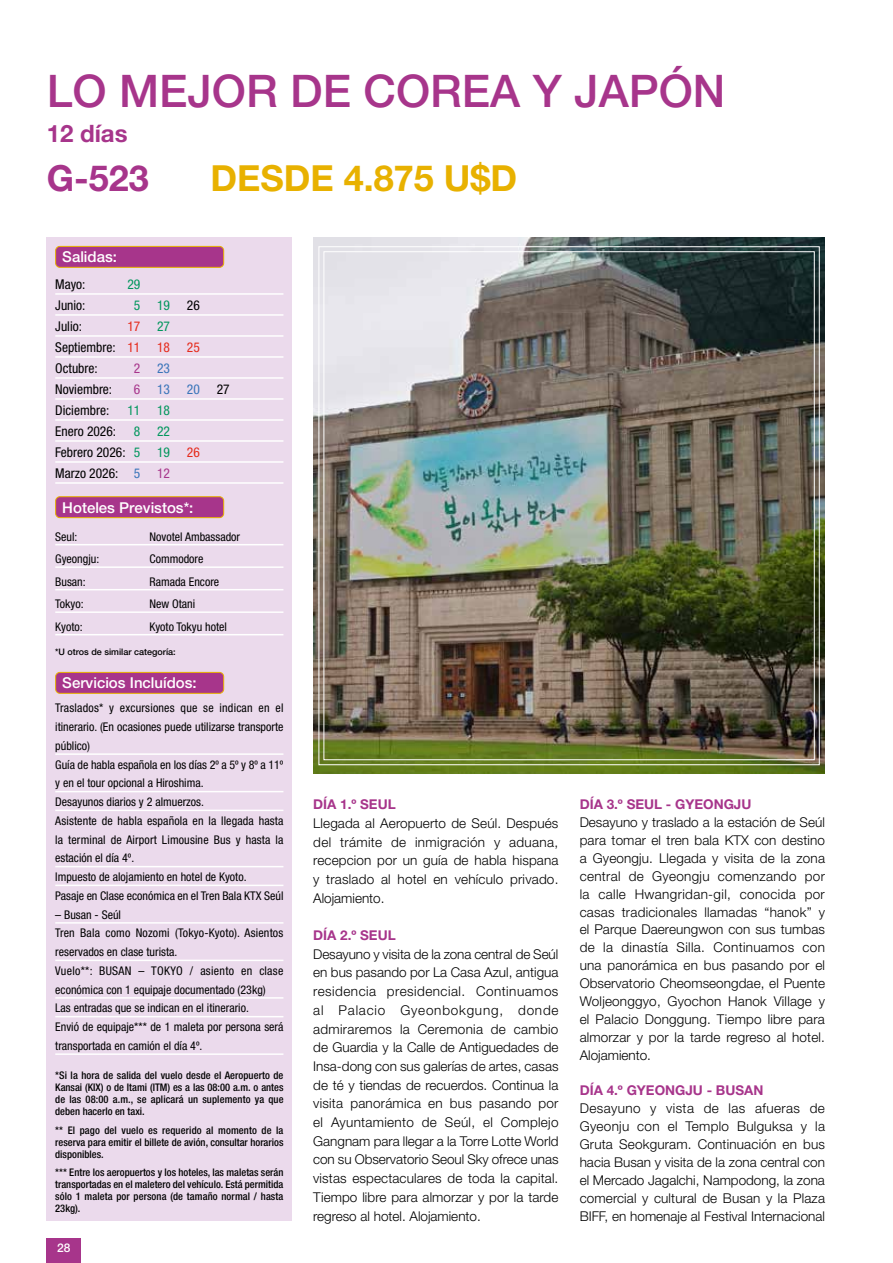
<style>
.page{position:relative;width:893px;height:1263px;background:#fff}
.page>*{position:absolute;margin:0;border:0;box-sizing:border-box;transform-origin:0 0}
.t1{font:500 45px "Helvetica Neue LT Std";color:#a7358b}
.t2{font:700 36px "Helvetica Neue LT Std";color:#e8b100}
.t3{font:700 36px "Helvetica Neue LT Std";color:#a7358b}
.t4{font:700 24px "Helvetica Neue LT Std";color:#a7358b}
.t5{font:500 15px "Helvetica Neue LT Std";color:#fff}
.t6{font:300 13.5px/17.9px "Helvetica Neue LT Std";letter-spacing:.005em;color:#000;text-align:justify}
.t7{font:condensed 13.5px/21px "Helvetica Neue LT Std";color:#000}
.t8{font:700 13.5px "Helvetica Neue LT Std";color:#a7358b}
.t9{font:condensed 13.5px "Helvetica Neue LT Std";color:#00965c}
.t10{font:condensed 13.5px "Helvetica Neue LT Std";color:#3974b9}
.t11{font:condensed 12px/18.8px "Helvetica Neue LT Std";color:#000}
.t12{font:500 12px "Helvetica Neue LT Std";color:#fff}
.t13{font:500 condensed 10.5px/12px "Helvetica Neue LT Std";color:#000;text-align:justify}
.t14{font:500 9px "Helvetica Neue LT Std";color:#000}
.s1{color:#000}
.s2{color:#e52a1b}
.s3{color:#00965c}
.s4{color:#a7358b}
.s5{color:#3974b9}
</style>
<div class="page">
<div style="left:47px;top:1239px;width:34px;height:24px;background:#a7358b"></div>
<div style="left:47px;top:237px;width:245px;height:984px;background:#ebdaec"></div>
<hr style="left:55px;top:293px;width:228px;height:2px;background:#fff">
<hr style="left:55px;top:314px;width:228px;height:2px;background:#fff">
<hr style="left:55px;top:335px;width:228px;height:2px;background:#fff">
<hr style="left:55px;top:356px;width:228px;height:2px;background:#fff">
<hr style="left:55px;top:377px;width:228px;height:2px;background:#fff">
<hr style="left:55px;top:398px;width:228px;height:2px;background:#fff">
<hr style="left:55px;top:419px;width:228px;height:2px;background:#fff">
<hr style="left:55px;top:440px;width:228px;height:2px;background:#fff">
<hr style="left:55px;top:461px;width:228px;height:2px;background:#fff">
<hr style="left:55px;top:482px;width:228px;height:2px;background:#fff">
<hr style="left:55px;top:544px;width:228px;height:1px;background:#fff">
<hr style="left:55px;top:566px;width:228px;height:2px;background:#fff">
<hr style="left:55px;top:589px;width:228px;height:1px;background:#fff">
<hr style="left:55px;top:611px;width:228px;height:2px;background:#fff">
<hr style="left:55px;top:634px;width:228px;height:1px;background:#fff">
<hr style="left:55px;top:753px;width:228px;height:2px;background:#fff">
<hr style="left:55px;top:791px;width:228px;height:1px;background:#fff">
<hr style="left:55px;top:810px;width:228px;height:1px;background:#fff">
<hr style="left:55px;top:866px;width:228px;height:1px;background:#fff">
<hr style="left:55px;top:885px;width:228px;height:1px;background:#fff">
<hr style="left:55px;top:922px;width:228px;height:2px;background:#fff">
<hr style="left:55px;top:960px;width:228px;height:1px;background:#fff">
<hr style="left:55px;top:997px;width:228px;height:2px;background:#fff">
<hr style="left:55px;top:1016px;width:228px;height:1px;background:#fff">
<hr style="left:55px;top:1053px;width:228px;height:2px;background:#fff">
<div style="left:56px;top:246px;width:168px;height:21px;background:#a7358b;border-radius:4px"></div>
<div style="left:55px;top:246px;width:169px;height:22px;border:1px solid #e8b100;border-radius:4px"></div>
<div style="left:56px;top:497px;width:168px;height:21px;background:#a7358b;border-radius:4px"></div>
<div style="left:55px;top:496px;width:169px;height:22px;border:1px solid #e8b100;border-radius:4px"></div>
<div style="left:56px;top:672px;width:168px;height:21px;background:#a7358b;border-radius:4px"></div>
<div style="left:55px;top:672px;width:169px;height:22px;border:1px solid #e8b100;border-radius:4px"></div>
<img style="left:313px;top:237px;width:512px;height:537px">
<img style="left:318px;top:246px;width:502px;height:520px">
<h1 class="t1" style="left:47px;top:64px;width:680px">LO MEJOR DE COREA Y JAPÓN</h1>
<h3 class="t4" style="left:47px;top:119px;width:82px">12 días</h3>
<h2 class="t3" style="left:47px;top:156px;width:104px">G-523</h2>
<h2 class="t2" style="left:210px;top:156px;width:308px">DESDE 4.875 U$D</h2>
<p class="t5" style="left:62px;top:248px;width:56px">Salidas:</p>
<p class="t7" style="left:55px;top:273px;width:32px">Mayo:</p>
<p class="t9" style="left:127px;top:276px;width:14px">29</p>
<p class="t7" style="left:55px;top:294px;width:32px">Junio:</p>
<p class="t9" style="left:134px;top:297px;width:68px">5 19 <span class="s1">26</span></p>
<p class="t7" style="left:55px;top:315px;width:28px">Julio:</p>
<p class="t7" style="left:55px;top:315px;width:146px;text-indent:72px"><span class="s2">17</span> <span class="s3">27<br></span>Septiembre: <span class="s2">11 18 25<br></span>Octubre:</p>
<p class="t10" style="left:134px;top:360px;width:38px"><span class="s4">2</span> 23</p>
<p class="t7" style="left:55px;top:378px;width:58px">Noviembre:</p>
<p class="t10" style="left:134px;top:381px;width:97px"><span class="s4">6</span> 13 20 <span class="s1">27</span></p>
<p class="t7" style="left:55px;top:399px;width:55px">Diciembre:</p>
<p class="t9" style="left:127px;top:402px;width:44px">11 18</p>
<p class="t7" style="left:55px;top:420px;width:62px">Enero 2026:</p>
<p class="t7" style="left:55px;top:420px;width:146px;text-indent:79px"><span class="s3">8 22<br></span>Febrero 2026: <span class="s3">5 19</span> <span class="s2">26<br></span>Marzo 2026: <span class="s5">5</span> <span class="s4">12</span></p>
<p class="t5" style="left:62px;top:498px;width:133px">Hoteles Previstos*:</p>
<p class="t11" style="left:55px;top:527px;width:24px">Seul:</p>
<p class="t11" style="left:150px;top:527px;width:92px">Novotel Ambassador</p>
<p class="t11" style="left:55px;top:549px;width:45px">Gyeongju:</p>
<p class="t11" style="left:150px;top:549px;width:55px">Commodore</p>
<p class="t11" style="left:55px;top:572px;width:32px">Busan:</p>
<p class="t11" style="left:150px;top:572px;width:71px">Ramada Encore</p>
<p class="t11" style="left:55px;top:594px;width:30px">Tokyo:</p>
<p class="t11" style="left:150px;top:594px;width:47px">New Otani</p>
<p class="t11" style="left:55px;top:617px;width:29px">Kyoto:</p>
<p class="t11" style="left:150px;top:617px;width:79px">Kyoto Tokyu hotel</p>
<p class="t14" style="left:55px;top:646px;width:122px">*U otros de similar categoría:</p>
<p class="t5" style="left:62px;top:674px;width:136px">Servicios Incluídos:</p>
<p class="t11" style="left:55px;top:699px;width:230px">Traslados* y excursiones que se indican en el itinerario. (En ocasiones puede utilizarse transporte público)<br>Guía de habla española en los días 2º a 5º y 8º a 11º y en el tour opcional a Hiroshima.<br>Desayunos diarios y 2 almuerzos.<br>Asistente de habla española en la llegada hasta la terminal de Airport Limousine Bus y hasta la estación el día 4º.<br>Impuesto de alojamiento en hotel de Kyoto.<br>Pasaje en Clase económica en el Tren Bala KTX Seúl</p>
<p class="t11" style="left:55px;top:905px;width:230px">– Busan - Seúl<br>Tren Bala como Nozomi (Tokyo-Kyoto). Asientos reservados en clase turista.<br>Vuelo**: BUSAN – TOKYO / asiento en clase económica con 1 equipaje documentado (23kg)<br>Las entradas que se indican en el itinerario.<br>Envió de equipaje*** de 1 maleta por persona será transportada en camión el día 4º.</p>
<p class="t13" style="left:55px;top:1069px;width:230px">*Si la hora de salida del vuelo desde el Aeropuerto de Kansai (KIX) o de Itami (ITM) es a las 08:00 a.m. o antes de las 08:00 a.m., se aplicará un suplemento ya que deben hacerlo en taxi.</p>
<p class="t13" style="left:55px;top:1124px;width:230px">** El pago del vuelo es requerido al momento de la reserva para emitir el billete de avión, consultar horarios disponibles.</p>
<p class="t13" style="left:55px;top:1166px;width:230px">*** Entre los aeropuertos y los hoteles, las maletas serán transportadas en el maletero del vehículo. Está permitida sólo 1 maleta por persona (de tamaño normal / hasta 23kg).</p>
<p class="t12" style="left:57px;top:1240px;width:15px">28</p>
<p class="t8" style="left:313px;top:796px;width:84px">DÍA 1.º SEUL</p>
<p class="t6" style="left:313px;top:813px;width:247px;line-height:18.8px">Llegada al Aeropuerto de Seúl. Después del trámite de inmigración y aduana, recepcion por un guía de habla hispana y traslado al hotel en vehículo privado.<br>Alojamiento.</p>
<p class="t8" style="left:313px;top:927px;width:84px">DÍA 2.º SEUL</p>
<p class="t6" style="left:313px;top:944px;width:247px;line-height:18.8px">Desayuno y visita de la zona central de Seúl en bus pasando por La Casa Azul, antigua residencia presidencial. Continuamos al Palacio Gyeonbokgung, donde admiraremos la Ceremonia de cambio de Guardia y la Calle de Antiguedades de Insa-dong con sus galerías de artes, casas de té y tiendas de recuerdos. Continua la visita panorámica en bus pasando por el Ayuntamiento de Seúl, el Complejo Gangnam para llegar a la Torre Lotte World con su Observatorio Seoul Sky ofrece unas vistas espectaculares de toda la capital.<br>Tiempo libre para almorzar y por la tarde regreso al hotel. Alojamiento.</p>
<p class="t8" style="left:580px;top:796px;width:173px">DÍA 3.º SEUL - GYEONGJU</p>
<p class="t6" style="left:580px;top:813px;width:247px">Desayuno y traslado a la estación de Seúl para tomar el tren bala KTX con destino a Gyeongju. Llegada y visita de la zona central de Gyeongju comenzando por la calle Hwangridan-gil, conocida por casas tradicionales llamadas “hanok” y el Parque Daereungwon con sus tumbas de la dinastía Silla. Continuamos con una panorámica en bus pasando por el Observatorio Cheomseongdae, el Puente Woljeonggyo, Gyochon Hanok Village y el Palacio Donggung. Tiempo libre para almorzar y por la tarde regreso al hotel.<br>Alojamiento.</p>
<p class="t8" style="left:580px;top:1082px;width:185px">DÍA 4.º GYEONGJU - BUSAN</p>
<p class="t6" style="left:580px;top:1099px;width:247px">Desayuno y vista de las afueras de Gyeonju con el Templo Bulguksa y la Gruta Seokguram. Continuación en bus hacia Busan y visita de la zona central con el Mercado Jagalchi, Nampodong, la zona comercial y cultural de Busan y la Plaza BIFF, en homenaje al Festival Internacional</p>
</div>
